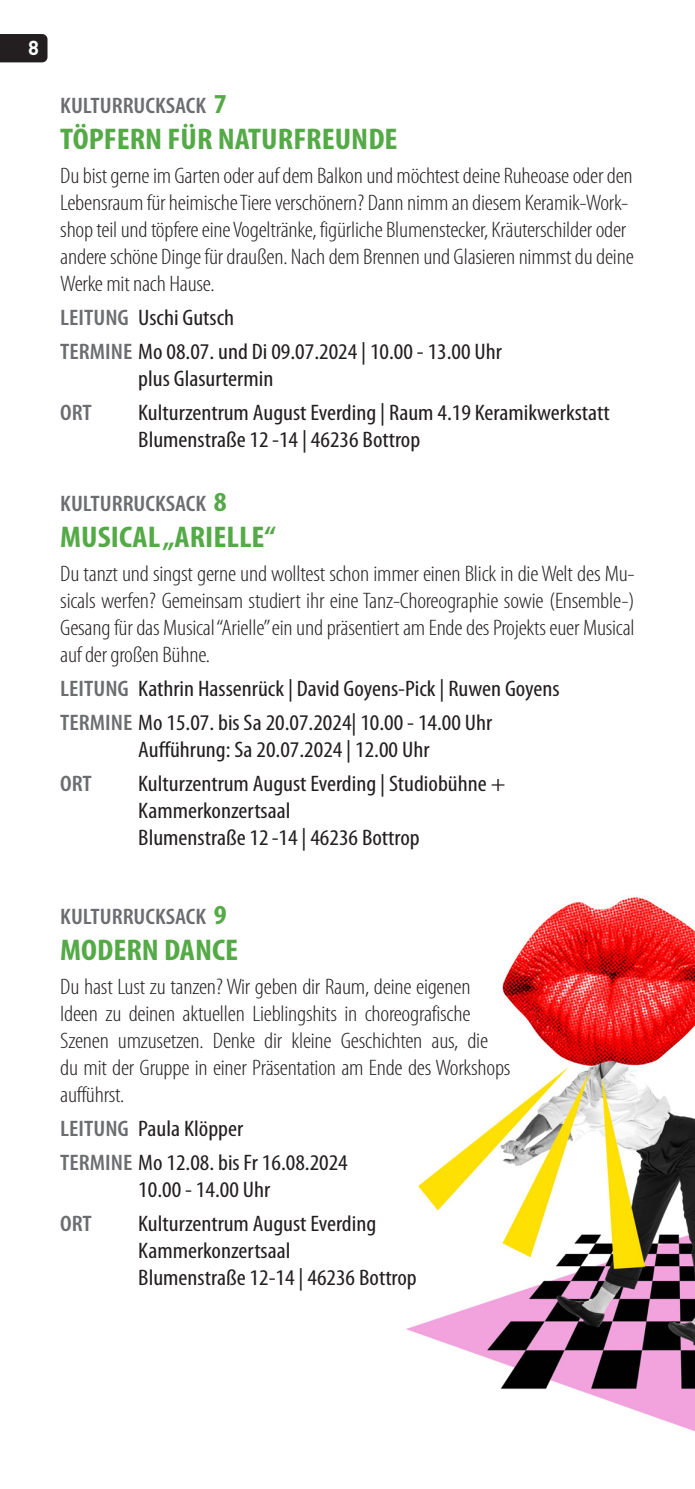
<style>
.page{position:relative;width:695px;height:1489px;background:#fff}
.page>*{position:absolute;margin:0;border:0;box-sizing:border-box;transform-origin:0 0}
.t1{font:700 condensed 30px "Myriad Pro";color:#54aa46;scale:1.1 1}
.t2{font:300 condensed 22.5px/27px "Myriad Pro";letter-spacing:-.01em;color:#231f20;scale:1.1 1}
.t3{font:condensed 22.5px/27px "Myriad Pro";color:#231f20;scale:1.1 1}
.t4{font:600 condensed 22.5px "Myriad Pro";color:#6c6d70;scale:1.1 1}
.t5{font:700 20px "DINOT";color:#fff}
.s1{font-weight:700;font-size:27.5px;color:#54aa46}
.s2{font-weight:600;color:#6c6d70}
</style>
<div class="page">
<img style="left:406px;top:897px;width:288px;height:534px">
<svg style="left:0;top:34px;width:47px;height:28px"></svg>
<p class="t5" style="left:28px;top:35px;width:12px">8</p>
<p class="t4" style="left:60px;top:93px;width:153px">KULTURRUCKSACK <span class="s1">7</span></p>
<h1 class="t1" style="left:60px;top:120px;width:308px">TÖPFERN FÜR NATURFREUNDE</h1>
<p class="t2" style="left:60px;top:162px;width:523px">Du bist gerne im Garten oder auf dem Balkon und möchtest deine Ruheoase oder den Lebensraum für heimische Tiere verschönern? Dann nimm an diesem Keramik-Work&shy;shop teil und töpfere eine Vogeltränke, figürliche Blumenstecker, Kräuterschilder oder andere schöne Dinge für draußen. Nach dem Brennen und Glasieren nimmst du deine Werke mit nach Hause.</p>
<p class="t3" style="left:60px;top:300px;width:403px;line-height:34px"><span class="s2">LEITUNG</span> Uschi Gutsch<br><span class="s2">TERMINE</span> Mo 08.07. und Di 09.07.2024 | 10.00 - 13.00 Uhr</p>
<p class="t3" style="left:138px;top:365px;width:124px">plus Glasurtermin</p>
<p class="t4" style="left:60px;top:400px;width:30px">ORT</p>
<p class="t3" style="left:138px;top:399px;width:430px">Kulturzentrum August Everding | Raum 4.19 Keramikwerkstatt<br>Blumenstraße 12 -14 | 46236 Bottrop</p>
<p class="t4" style="left:60px;top:490px;width:153px">KULTURRUCKSACK <span class="s1">8</span></p>
<h1 class="t1" style="left:60px;top:518px;width:197px">MUSICAL „ARIELLE“</h1>
<p class="t2" style="left:60px;top:560px;width:523px;text-align:justify">Du tanzt und singst gerne und wolltest schon immer einen Blick in die Welt des Mu&shy;sicals werfen? Gemeinsam studiert ihr eine Tanz-Choreographie sowie (Ensemble-)<br>Gesang für das Musical “Arielle” ein und präsentiert am Ende des Projekts euer Musical auf der großen Bühne.</p>
<p class="t3" style="left:60px;top:671px;width:455px;line-height:34px"><span class="s2">LEITUNG</span> Kathrin Hassenrück | David Goyens-Pick | Ruwen Goyens<br><span class="s2">TERMINE</span> Mo 15.07. bis Sa 20.07.2024| 10.00 - 14.00 Uhr</p>
<p class="t3" style="left:138px;top:735px;width:266px">Aufführung: Sa 20.07.2024 | 12.00 Uhr</p>
<p class="t4" style="left:60px;top:771px;width:30px">ORT</p>
<p class="t3" style="left:138px;top:769px;width:335px">Kulturzentrum August Everding | Studiobühne +<br>Kammerkonzertsaal<br>Blumenstraße 12 -14 | 46236 Bottrop</p>
<p class="t4" style="left:60px;top:903px;width:153px">KULTURRUCKSACK <span class="s1">9</span></p>
<h1 class="t1" style="left:60px;top:931px;width:163px">MODERN DANCE</h1>
<p class="t2" style="left:60px;top:973px;width:411px">Du hast Lust zu tanzen? Wir geben dir Raum, deine eigenen Ideen zu deinen aktuellen Lieblingshits in choreografische Szenen umzusetzen. Denke dir kleine Geschichten aus, die du mit der Gruppe in einer Präsentation am Ende des Workshops aufführst.</p>
<p class="t3" style="left:60px;top:1111px;width:263px;line-height:34px"><span class="s2">LEITUNG</span> Paula Klöpper<br><span class="s2">TERMINE</span> Mo 12.08. bis Fr 16.08.2024</p>
<p class="t3" style="left:138px;top:1175px;width:121px">10.00 - 14.00 Uhr</p>
<p class="t4" style="left:60px;top:1211px;width:30px">ORT</p>
<p class="t3" style="left:138px;top:1209px;width:255px">Kulturzentrum August Everding<br>Kammerkonzertsaal<br>Blumenstraße 12-14 | 46236 Bottrop</p>
</div>
